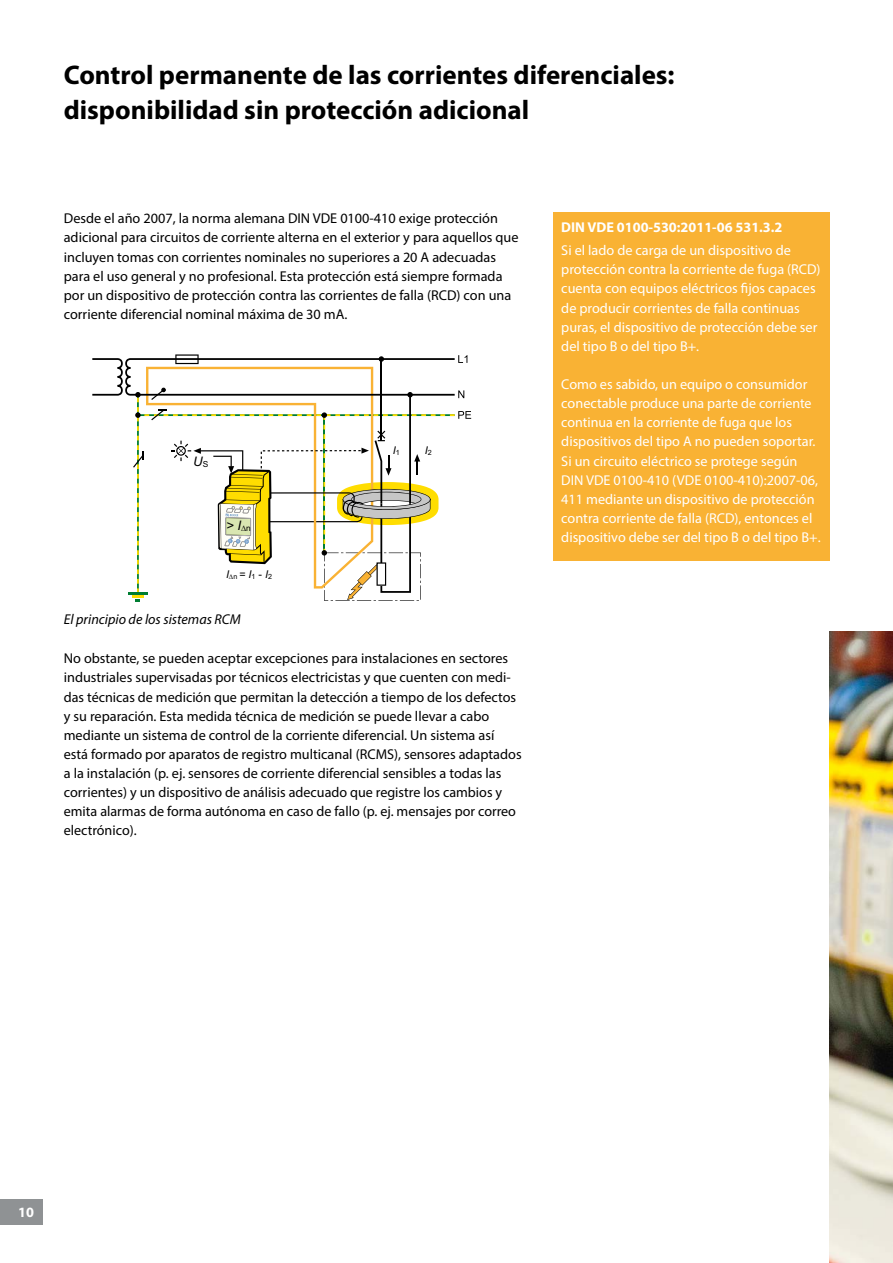
<style>
.page{position:relative;width:893px;height:1263px;background:#fff}
.page>*{position:absolute;margin:0;border:0;box-sizing:border-box;transform-origin:0 0}
.t1{font:700 27px/34.5px "Myriad Pro";color:#000}
.t2{font:14.25px/19px "Myriad Pro";color:#000}
.t3{font:14.25px/19.2px "Myriad Pro";color:#fff}
.t4{font:700 14.25px "Myriad Pro";color:#fff}
.t5{font:italic 14.25px "Myriad Pro";color:#000}
.t6{font:italic 13.2px "Arial";color:#000}
.t7{font:italic 10.8px "Arial";color:#000}
.t8{font:7.2px "Arial";color:#000}
</style>
<div class="page">
<div style="left:0;top:1199px;width:43px;height:26px;background:#8f9294"></div>
<svg style="left:92px;top:354px;width:379px;height:248px"></svg>
<img style="left:829px;top:631px;width:64px;height:632px">
<div style="left:553px;top:213px;width:276px;height:348px;background:#f9b234"></div>
<h1 class="t1" style="left:64px;top:57px;width:612px">Control permanente de las corrientes diferenciales: disponibilidad sin protección adicional</h1>
<p class="t2" style="left:64px;top:209px;width:456px">Desde el año 2007, la norma alemana DIN VDE 0100-410 exige protección adicional para circuitos de corriente alterna en el exterior y para aquellos que incluyen tomas con corrientes nominales no superiores a 20 A adecuadas para el uso general y no profesional. Esta protección está siempre formada por un dispositivo de protección contra las corrientes de falla (RCD) con una corriente diferencial nominal máxima de 30 mA.</p>
<p class="t6" style="left:193px;top:453px;width:17px">U<sub>S</sub></p>
<p class="t6" style="left:226px;top:517px;width:26px">&gt; I<sub>∆n</sub></p>
<p class="t8" style="left:226px;top:572px;width:48px"><sup>I</sup>∆n <sup>=</sup> <sup>I</sup>1 <sup>-</sup> <sup>I</sup>2</p>
<p class="t5" style="left:64px;top:610px;width:179px">El principio de los sistemas RCM</p>
<p class="t7" style="left:393px;top:443px;width:8px">I<sub>1</sub></p>
<p class="t7" style="left:425px;top:443px;width:8px">I<sub>2</sub></p>
<p class="t2" style="left:64px;top:649px;width:459px">No obstante, se pueden aceptar excepciones para instalaciones en sectores industriales supervisadas por técnicos electricistas y que cuenten con medi&shy;das técnicas de medición que permitan la detección a tiempo de los defectos y su reparación. Esta medida técnica de medición se puede llevar a cabo mediante un sistema de control de la corriente diferencial. Un sistema así está formado por aparatos de registro multicanal (RCMS), sensores adaptados a la instalación (p. ej. sensores de corriente diferencial sensibles a todas las corrientes) y un dispositivo de análisis adecuado que registre los cambios y emita alarmas de forma autónoma en caso de fallo (p. ej. mensajes por correo electrónico).</p>
<p class="t4" style="left:561px;top:218px;width:223px">DIN VDE 0100-530:2011-06 531.3.2</p>
<p class="t3" style="left:561px;top:241px;width:261px">Si el lado de carga de un dispositivo de protección contra la corriente de fuga (RCD) cuenta con equipos eléctricos fijos capaces de producir corrientes de falla continuas puras, el dispositivo de protección debe ser del tipo B o del tipo B+.</p>
<p class="t3" style="left:561px;top:374px;width:261px">Como es sabido, un equipo o consumidor conectable produce una parte de corriente continua en la corriente de fuga que los dispositivos del tipo A no pueden soportar.<br>Si un circuito eléctrico se protege según DIN VDE 0100-410 (VDE 0100-410):2007-06, 411 mediante un dispositivo de protección contra corriente de falla (RCD), entonces el dispositivo debe ser del tipo B o del tipo B+.</p>
<p class="t4" style="left:18px;top:1203px;width:17px">10</p>
</div>
